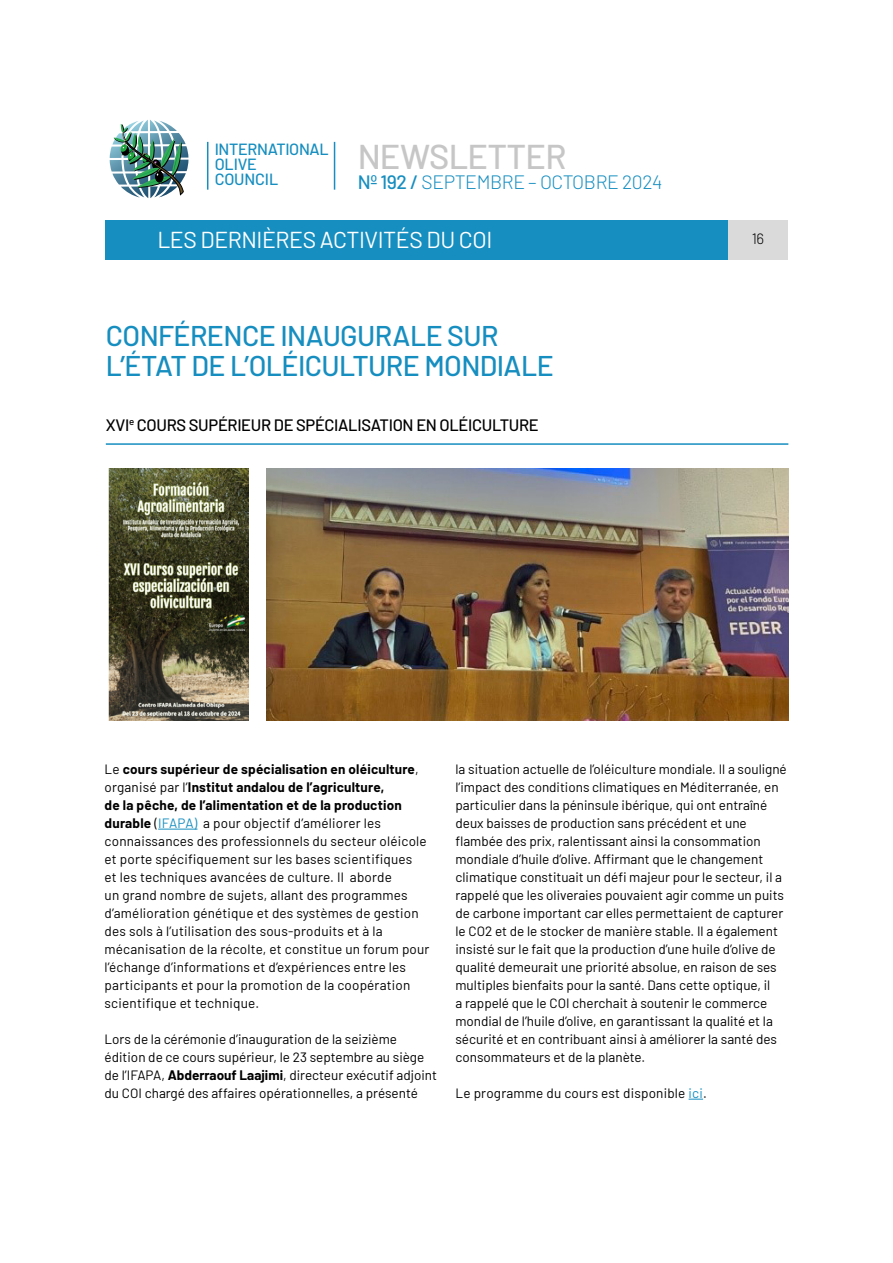
<style>
.page{position:relative;width:893px;height:1263px;background:#fff}
.page>*{position:absolute;margin:0;border:0;box-sizing:border-box;transform-origin:0 0}
.t1{font:500 34.35px "Barlow";letter-spacing:-.02em;color:#c7c6c6}
.t2{font:500 28.5px/29.8px "Barlow";letter-spacing:-.02em;color:#168ec0}
.t3{font:23.1px "Barlow";letter-spacing:-.02em;color:#fff}
.t4{font:300 19.35px "Barlow";letter-spacing:-.02em;color:#168ec0}
.t5{font:500 16.5px "Barlow";letter-spacing:-.02em;color:#000}
.t6{font:500 16.2px/15px "Barlow";letter-spacing:-.02em;color:#168ec0}
.t7{font:300 15px "Barlow";color:#000}
.t8{font:13.5px/18px "Barlow";color:#000}
.s1{font-weight:500}
.s2{font-weight:700}
.s3{color:#168ec0}
</style>
<div class="page">
<div style="left:728px;top:220px;width:60px;height:40px;background:#dadada"></div>
<img style="left:110px;top:120px;width:78px;height:78px">
<hr style="left:207px;top:142px;width:1px;height:48px;background:#168ec0">
<hr style="left:334px;top:142px;width:1px;height:48px;background:#168ec0">
<div style="left:105px;top:220px;width:623px;height:40px;background:#168ec0"></div>
<hr style="left:106px;top:443px;width:682px;height:2px;background:#168ec0">
<hr style="left:158px;top:829px;width:39px;height:1px;background:#168ec0">
<img style="left:108px;top:468px;width:140px;height:252px">
<svg style="left:689px;top:1099px;width:14px;height:1px"></svg>
<img style="left:266px;top:468px;width:522px;height:252px">
<p class="t6" style="left:215px;top:140px;width:116px">INTERNATIONAL<br>OLIVE<br>COUNCIL</p>
<h1 class="t1" style="left:358px;top:132px;width:210px">NEWSLETTER</h1>
<h3 class="t4" style="left:358px;top:168px;width:306px"><span class="s1">Nº 192 /</span> SEPTEMBRE – OCTOBRE 2024</h3>
<h3 class="t3" style="left:157px;top:223px;width:336px">LES DERNIÈRES ACTIVITÉS DU COI</h3>
<p class="t7" style="left:752px;top:228px;width:14px">16</p>
<h2 class="t2" style="left:106px;top:319px;width:449px">CONFÉRENCE INAUGURALE SUR<br>L’ÉTAT DE L’OLÉICULTURE MONDIALE</h2>
<p class="t5" style="left:106px;top:413px;width:434px">XVI<sup>e</sup> COURS SUPÉRIEUR DE SPÉCIALISATION EN OLÉICULTURE</p>
<p class="t8" style="left:105px;top:759px;width:326px">Le <span class="s2">cours supérieur de spécialisation en oléiculture</span>, organisé par l’<span class="s2">Institut andalou de l’agriculture,<br>de la pêche, de l’alimentation et de la production durable</span> (<span class="s3">IFAPA)</span> a pour objectif d’améliorer les connaissances des professionnels du secteur oléicole et porte spécifiquement sur les bases scientifiques<br>et les techniques avancées de culture. Il aborde<br>un grand nombre de sujets, allant des programmes d’amélioration génétique et des systèmes de gestion des sols à l’utilisation des sous-produits et à la mécanisation de la récolte, et constitue un forum pour l’échange d’informations et d’expériences entre les participants et pour la promotion de la coopération scientifique et technique.</p>
<p class="t8" style="left:105px;top:1029px;width:334px">Lors de la cérémonie d’inauguration de la seizième édition de ce cours supérieur, le 23 septembre au siège de l’IFAPA, <span class="s2">Abderraouf Laajimi</span>, directeur exécutif adjoint du COI chargé des affaires opérationnelles, a présenté</p>
<p class="t8" style="left:455px;top:759px;width:333px">la situation actuelle de l’oléiculture mondiale. Il a souligné l’impact des conditions climatiques en Méditerranée, en particulier dans la péninsule ibérique, qui ont entraîné deux baisses de production sans précédent et une flambée des prix, ralentissant ainsi la consommation mondiale d’huile d’olive. Affirmant que le changement climatique constituait un défi majeur pour le secteur, il a rappelé que les oliveraies pouvaient agir comme un puits de carbone important car elles permettaient de capturer le CO2 et de le stocker de manière stable. Il a également insisté sur le fait que la production d’une huile d’olive de qualité demeurait une priorité absolue, en raison de ses multiples bienfaits pour la santé. Dans cette optique, il<br>a rappelé que le COI cherchait à soutenir le commerce mondial de l’huile d’olive, en garantissant la qualité et la sécurité et en contribuant ainsi à améliorer la santé des consommateurs et de la planète.</p>
<p class="t8" style="left:455px;top:1083px;width:253px">Le programme du cours est disponible <span class="s3">ici</span>.</p>
</div>
